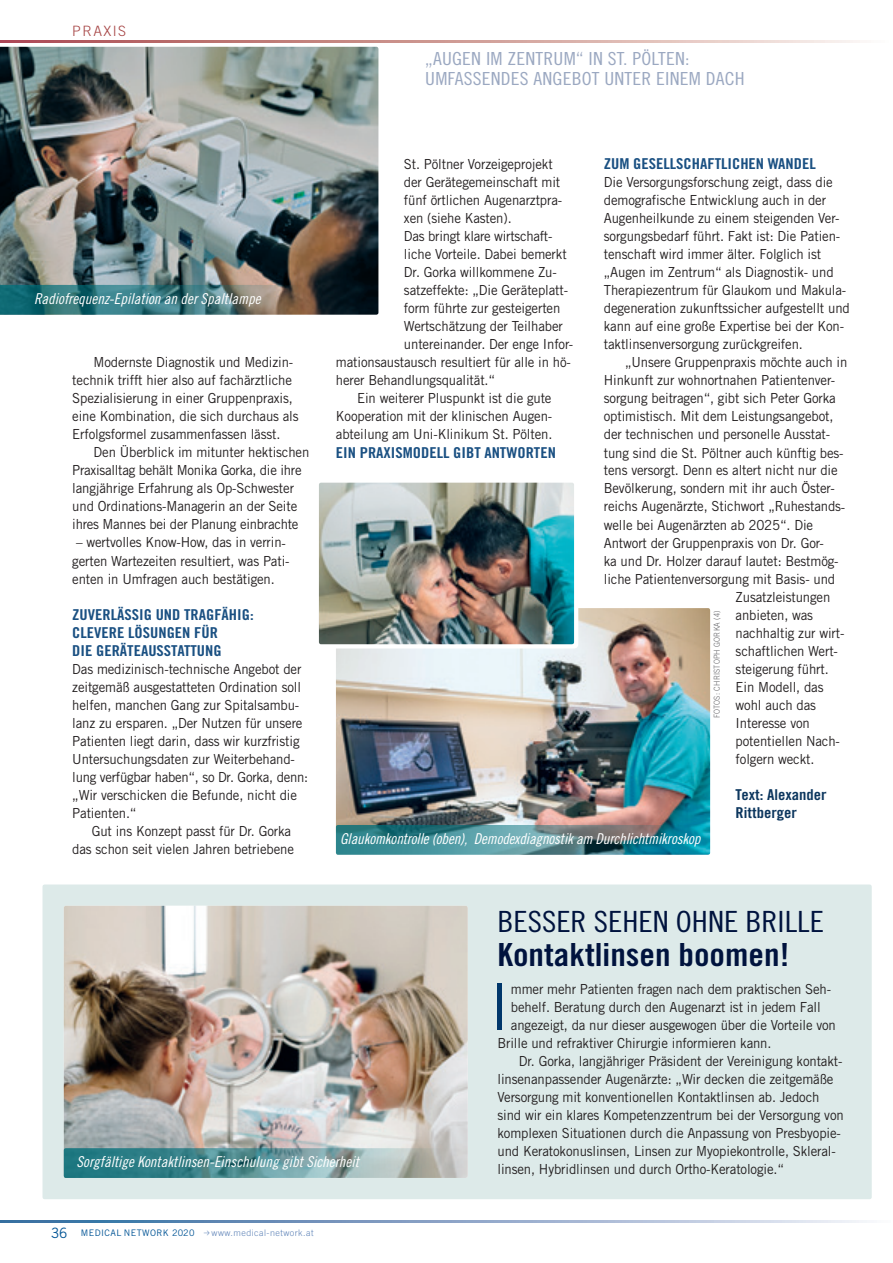
<style>
.page{position:relative;width:893px;height:1263px;background:#fff}
.page>*{position:absolute;margin:0;border:0;box-sizing:border-box;transform-origin:0 0}
.t1{font:300 63.75px "Trade Gothic";color:#00376b;scale:.95 1}
.t2{font:31.8px "Trade Gothic Bold Cond Twenty";color:#00133e;scale:1.1 1}
.t3{font:29.25px "Trade Gothic Cond Eighteen";color:#00133e;scale:1.1 1}
.t4{font:18px/19.5px "Trade Gothic Cond Eighteen";letter-spacing:.01em;color:#9ba8c1;scale:1.1 1}
.t5{font:15px "Trade Gothic Cond Eighteen Obl";color:#fff}
.t6{font:15px/18px "Trade Gothic Bold Cond Twenty";color:#1a5082;scale:1.1 1}
.t7{font:15px/18px "Trade Gothic Bold Cond Twenty";color:#0c365e;scale:1.1 1}
.t8{font:300 14.25px "Trade Gothic";letter-spacing:.1em;color:#a64444}
.t9{font:13.8px/18px "Trade Gothic";letter-spacing:-.01em;color:#231f20;scale:.95 1}
.t10{font:300 9px "Trade Gothic";letter-spacing:.05em;color:#5d82b7}
.t11{font:9px "Trade Gothic";letter-spacing:.05em;color:#005495}
.t12{font:300 8.25px "Trade Gothic";letter-spacing:.025em;color:#636366;scale:.9 1}
.s1{font-size:14.25px}
</style>
<div class="page">
<svg style="left:0;top:40px;width:860px;height:3px;background:#cf9997"></svg>
<svg style="left:0;top:1220px;width:867px;height:2px;background:#8aa6c7"></svg>
<div style="left:43px;top:884px;width:829px;height:315px;background:#ddeae9;border-radius:2px"></div>
<img style="left:64px;top:906px;width:404px;height:272px">
<img style="left:0;top:47px;width:378px;height:268px">
<img style="left:336px;top:608px;width:374px;height:247px">
<svg style="left:0;top:285px;width:302px;height:30px;background:#457778"></svg>
<svg style="left:336px;top:825px;width:370px;height:30px;background:#428690"></svg>
<svg style="left:64px;top:1148px;width:378px;height:30px;background:#639699"></svg>
<div style="left:319px;top:478px;width:259px;height:170px;border:4px solid #fff;border-radius:2px"></div>
<img style="left:319px;top:483px;width:255px;height:161px">
<p class="t8" style="left:72px;top:23px;width:55px">PRAXIS</p>
<h3 class="t4" style="left:425px;top:49px;width:292px">„AUGEN IM ZENTRUM“ IN ST. PÖLTEN:<br>UMFASSENDES ANGEBOT UNTER EINEM DACH</h3>
<p class="t5" style="left:34px;top:290px;width:228px">Radiofrequenz-Epilation an der Spaltlampe</p>
<p class="t9" style="left:72px;top:353px;width:240px;text-indent:21px">Modernste Diagnostik und Medizin&shy;technik trifft hier also auf fachärztliche Spezialisierung in einer Gruppenpraxis, eine Kombination, die sich durchaus als Erfolgsformel zusammenfassen lässt.</p>
<p class="t9" style="left:72px;top:443px;width:251px;text-indent:21px">Den Überblick im mitunter hektischen Praxisalltag behält Monika Gorka, die ihre langjährige Erfahrung als Op-Schwester und Ordinations-Managerin an der Seite ihres Mannes bei der Planung einbrachte</p>
<p class="t9" style="left:72px;top:533px;width:230px">– wertvolles Know-How, das in verrin&shy;gerten Wartezeiten resultiert, was Pati&shy;enten in Umfragen auch bestätigen.</p>
<p class="t6" style="left:72px;top:605px;width:166px">ZUVERLÄSSIG UND TRAGFÄHIG:<br>CLEVERE LÖSUNGEN FÜR<br>DIE GERÄTEAUSSTATTUNG</p>
<p class="t9" style="left:72px;top:659px;width:250px">Das medizinisch-technische Angebot der zeitgemäß ausgestatteten Ordination soll helfen, manchen Gang zur Spitalsambu&shy;lanz zu ersparen. „Der Nutzen für unsere Patienten liegt darin, dass wir kurzfristig Untersuchungsdaten zur Weiterbehand&shy;lung verfügbar haben“, so Dr. Gorka, denn: „Wir verschicken die Befunde, nicht die Patienten.“</p>
<p class="t9" style="left:72px;top:821px;width:235px;text-align:right">Gut ins Konzept passt für Dr. Gorka das schon seit vielen Jahren betriebene</p>
<p class="t9" style="left:404px;top:155px;width:158px">St. Pöltner Vorzeigeprojekt</p>
<p class="t9" style="left:404px;top:173px;width:166px">der Gerätegemeinschaft mit</p>
<p class="t9" style="left:404px;top:191px;width:168px">fünf örtlichen Augenarztpra-</p>
<p class="t9" style="left:404px;top:209px;width:115px">xen (siehe Kasten).</p>
<p class="t9" style="left:404px;top:227px;width:158px">Das bringt klare wirtschaft-</p>
<p class="t9" style="left:404px;top:245px;width:173px">liche Vorteile. Dabei bemerkt</p>
<p class="t9" style="left:404px;top:263px;width:162px">Dr. Gorka willkommene Zu-</p>
<p class="t9" style="left:404px;top:281px;width:174px">satzeffekte: „Die Geräteplatt-</p>
<p class="t9" style="left:404px;top:299px;width:166px">form führte zur gesteigerten</p>
<p class="t9" style="left:404px;top:317px;width:169px">Wertschätzung der Teilhaber</p>
<p class="t9" style="left:404px;top:335px;width:180px">untereinander. Der enge Infor-</p>
<p class="t9" style="left:336px;top:353px;width:249px">mationsaustausch resultiert für alle in hö-</p>
<p class="t9" style="left:336px;top:371px;width:169px">herer Behandlungsqualität.“</p>
<p class="t9" style="left:357px;top:389px;width:206px">Ein weiterer Pluspunkt ist die gute</p>
<p class="t9" style="left:336px;top:407px;width:228px">Kooperation mit der klinischen Augen-</p>
<p class="t9" style="left:336px;top:425px;width:229px">abteilung am Uni-Klinikum St. Pölten.</p>
<p class="t6" style="left:336px;top:443px;width:201px">EIN PRAXISMODELL GIBT ANTWORTEN</p>
<p class="t6" style="left:604px;top:155px;width:194px">ZUM GESELLSCHAFTLICHEN WANDEL</p>
<p class="t9" style="left:604px;top:173px;width:260px">Die Versorgungsforschung zeigt, dass die demografische Entwicklung auch in der Augenheilkunde zu einem steigenden Ver&shy;sorgungsbedarf führt. Fakt ist: Die Patien&shy;tenschaft wird immer älter. Folglich ist „Augen im Zentrum“ als Diagnostik- und Therapiezentrum für Glaukom und Makula&shy;degeneration zukunftssicher aufgestellt und kann auf eine große Expertise bei der Kon&shy;taktlinsenversorgung zurückgreifen.</p>
<p class="t9" style="left:625px;top:353px;width:236px">„Unsere Gruppenpraxis möchte auch in</p>
<p class="t9" style="left:604px;top:371px;width:245px">Hinkunft zur wohnortnahen Patientenver-</p>
<p class="t9" style="left:604px;top:389px;width:246px">sorgung beitragen“, gibt sich Peter Gorka</p>
<p class="t9" style="left:604px;top:407px;width:243px">optimistisch. Mit dem Leistungsangebot,</p>
<p class="t9" style="left:604px;top:425px;width:240px">der technischen und personelle Ausstat-</p>
<p class="t9" style="left:604px;top:443px;width:253px">tung sind die St. Pöltner auch künftig bes-</p>
<p class="t9" style="left:604px;top:461px;width:248px">tens versorgt. Denn es altert nicht nur die</p>
<p class="t9" style="left:604px;top:479px;width:245px">Bevölkerung, sondern mit ihr auch Öster-</p>
<p class="t9" style="left:604px;top:497px;width:256px">reichs Augenärzte, Stichwort „Ruhestands-</p>
<p class="t9" style="left:604px;top:515px;width:222px">welle bei Augenärzten ab 2025“. Die</p>
<p class="t9" style="left:604px;top:533px;width:233px">Antwort der Gruppenpraxis von Dr. Gor-</p>
<p class="t9" style="left:604px;top:551px;width:249px">ka und Dr. Holzer darauf lautet: Bestmög-</p>
<p class="t9" style="left:604px;top:569px;width:245px">liche Patientenversorgung mit Basis- und</p>
<p class="t9" style="left:736px;top:587px;width:101px">Zusatzleistungen</p>
<p class="t9" style="left:736px;top:605px;width:83px">anbieten, was</p>
<p class="t9" style="left:736px;top:623px;width:116px">nachhaltig zur wirt-</p>
<p class="t9" style="left:736px;top:641px;width:109px">schaftlichen Wert-</p>
<p class="t9" style="left:736px;top:659px;width:99px">steigerung führt.</p>
<p class="t9" style="left:736px;top:677px;width:94px">Ein Modell, das</p>
<p class="t9" style="left:736px;top:695px;width:86px">wohl auch das</p>
<p class="t9" style="left:736px;top:713px;width:80px">Interesse von</p>
<p class="t9" style="left:736px;top:731px;width:111px">potentiellen Nach-</p>
<p class="t9" style="left:736px;top:749px;width:84px">folgern weckt.</p>
<p class="t7" style="left:736px;top:785px;width:84px">Text: Alexander<br>Rittberger</p>
<p class="t12" style="left:712px;top:718px;width:122px;rotate:-90deg">FOTOS: CHRISTOPH GORKA (4)</p>
<p class="t5" style="left:340px;top:830px;width:362px">Glaukomkontrolle (oben), Demodexdiagnostik am Durchlichtmikroskop</p>
<h3 class="t3" style="left:497px;top:904px;width:298px">BESSER SEHEN OHNE BRILLE</h3>
<h2 class="t2" style="left:497px;top:936px;width:267px">Kontaktlinsen boomen!</h2>
<p class="t5" style="left:77px;top:1153px;width:284px">Sorgfältige Kontaktlinsen-Einschulung gibt Sicherheit</p>
<p class="t11" style="left:51px;top:1227px;width:145px"><span class="s1">36</span> MEDICAL NETWORK 2020</p>
<p class="t10" style="left:212px;top:1227px;width:103px">www.medical-network.at</p>
<h1 class="t1" style="left:491px;top:969px;width:19px">I</h1>
<p class="t9" style="left:511px;top:980px;width:337px">mmer mehr Patienten fragen nach dem praktischen Seh-</p>
<p class="t9" style="left:511px;top:998px;width:328px">behelf. Beratung durch den Augenarzt ist in jedem Fall</p>
<p class="t9" style="left:511px;top:1016px;width:344px">angezeigt, da nur dieser ausgewogen über die Vorteile von</p>
<p class="t9" style="left:497px;top:1034px;width:290px">Brille und refraktiver Chirurgie informieren kann.</p>
<p class="t9" style="left:519px;top:1052px;width:342px">Dr. Gorka, langjähriger Präsident der Vereinigung kontakt-</p>
<p class="t9" style="left:497px;top:1070px;width:355px">linsenanpassender Augenärzte: „Wir decken die zeitgemäße</p>
<p class="t9" style="left:497px;top:1088px;width:340px">Versorgung mit konventionellen Kontaktlinsen ab. Jedoch</p>
<p class="t9" style="left:497px;top:1106px;width:366px">sind wir ein klares Kompetenzzentrum bei der Versorgung von</p>
<p class="t9" style="left:497px;top:1124px;width:363px">komplexen Situationen durch die Anpassung von Presbyopie-</p>
<p class="t9" style="left:497px;top:1142px;width:358px">und Keratokonuslinsen, Linsen zur Myopiekontrolle, Skleral-</p>
<p class="t9" style="left:497px;top:1160px;width:303px">linsen, Hybridlinsen und durch Ortho-Keratologie.“</p>
</div>
